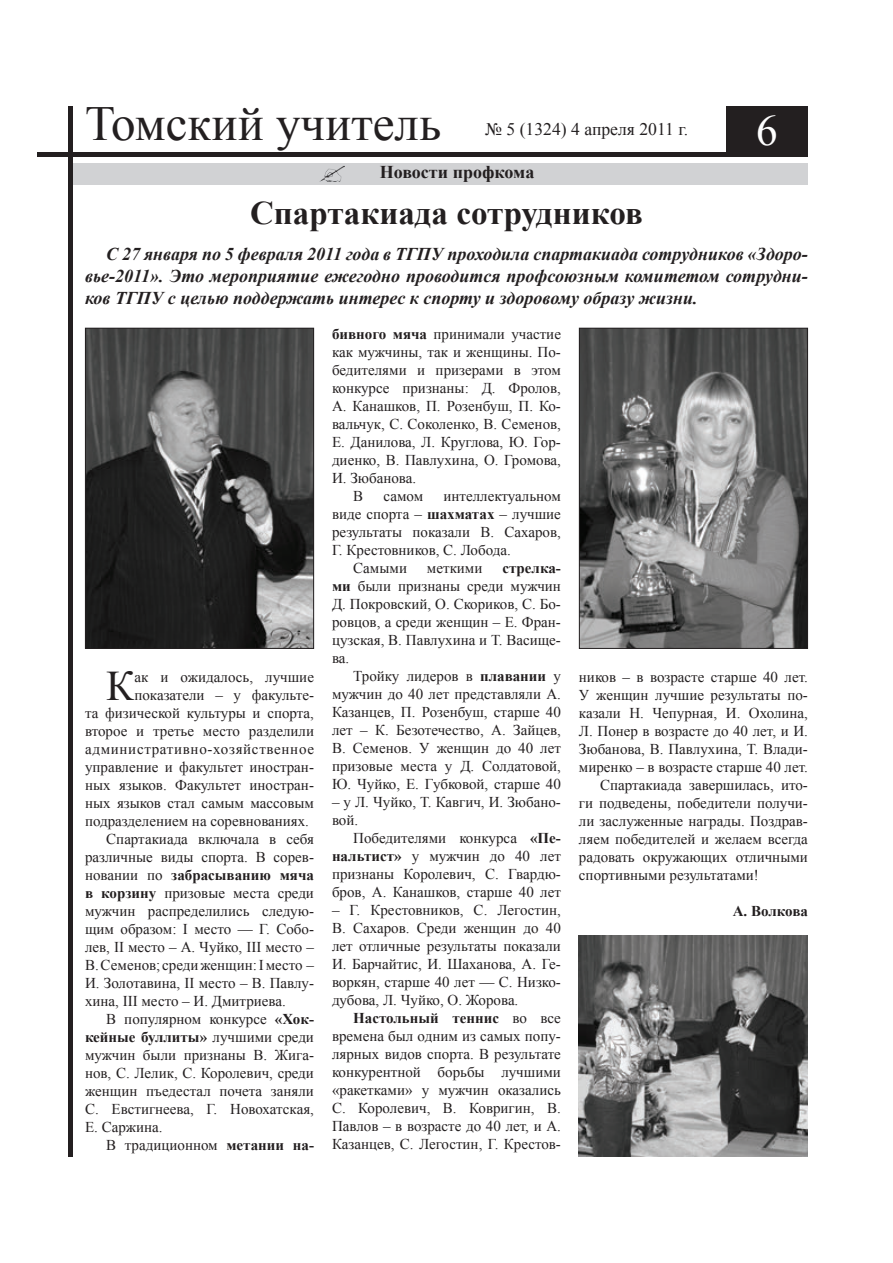
<style>
.page{position:relative;width:893px;height:1263px;background:#fff}
.page>*{position:absolute;margin:0;border:0;box-sizing:border-box;transform-origin:0 0}
.t1{font:49.05px "Times New Roman";color:#231f20}
.t2{font:43.2px "Times New Roman";color:#fff}
.t3{font:42.15px "Times New Roman";color:#231f20}
.t4{font:700 33px "Times New Roman";color:#231f20}
.t5{font:italic 700 18px/21.6px "Times New Roman";color:#231f20;text-align:justify}
.t6{font:700 18px "Times New Roman";color:#231f20}
.t7{font:17.7px "Times New Roman";color:#231f20}
.t8{font:15px/18px "Times New Roman";color:#231f20;text-align:justify}
.t9{font:15px "Times New Roman";letter-spacing:.045em;color:#231f20}
.t10{font:700 15px "Times New Roman";letter-spacing:-.005em;color:#231f20}
.s1{font-weight:700}
</style>
<div class="page">
<div style="left:68px;top:163px;width:740px;height:21px;background:#d1d2d4"></div>
<hr style="left:38px;top:152px;width:770px;height:4px;background:#231f20">
<div style="left:726px;top:106px;width:82px;height:50px;background:#231f20"></div>
<hr style="left:68px;top:106px;width:4px;height:1051px;background:#231f20">
<img style="left:319px;top:166px;width:26px;height:16px">
<img style="left:581px;top:330px;width:225px;height:317px">
<div style="left:579px;top:328px;width:229px;height:321px;border:1px solid #231f20"></div>
<img style="left:87px;top:330px;width:225px;height:317px">
<div style="left:85px;top:328px;width:229px;height:321px;border:1px solid #231f20"></div>
<img style="left:579px;top:935px;width:229px;height:222px">
<h1 class="t1" style="left:85px;top:91px;width:358px">Томский учитель</h1>
<p class="t7" style="left:485px;top:117px;width:204px">№ 5 (1324) 4 апреля 2011 г.</p>
<p class="t2" style="left:756px;top:101px;width:23px">6</p>
<p class="t6" style="left:380px;top:160px;width:156px">Новости профкома</p>
<p class="t4" style="left:250px;top:190px;width:394px">Спартакиада сотрудников</p>
<p class="t5" style="left:85px;top:243px;width:724px;text-indent:21px">С 27 января по 5 февраля 2011 года в ТГПУ проходила спартакиада сотрудников «Здоро&shy;вье-2011». Это мероприятие ежегодно проводится профсоюзным комитетом сотрудни&shy;ков ТГПУ с целью поддержать интерес к спорту и здоровому образу жизни.</p>
<p class="t3" style="left:106px;top:657px;width:30px">К</p>
<p class="t8" style="left:134px;top:668px;width:181px">ак и ожидалось, лучшие</p>
<p class="t8" style="left:134px;top:686px;width:181px">показатели – у факульте-</p>
<p class="t8" style="left:85px;top:704px;width:230px">та физической культуры и спорта,</p>
<p class="t8" style="left:85px;top:722px;width:230px">второе и третье место разделили</p>
<p class="t9" style="left:85px;top:739px;width:231px">административно-хозяйственное</p>
<p class="t8" style="left:85px;top:758px;width:230px">управление и факультет иностран-</p>
<p class="t8" style="left:85px;top:776px;width:230px">ных языков. Факультет иностран-</p>
<p class="t8" style="left:85px;top:794px;width:230px">ных языков стал самым массовым</p>
<p class="t8" style="left:85px;top:812px;width:226px">подразделением на соревнованиях.</p>
<p class="t8" style="left:85px;top:830px;width:230px;text-indent:21px">Спартакиада включала в себя различные виды спорта. В сорев&shy;новании по <span class="s1">забрасыванию мяча в корзину</span> призовые места среди мужчин распределились следую&shy;щим образом: I место — Г. Собо&shy;лев, II место – А. Чуйко, III место –</p>
<p class="t8" style="left:85px;top:956px;width:230px">В. Семенов; среди женщин: I место –</p>
<p class="t8" style="left:85px;top:974px;width:230px">И. Золотавина, II место – В. Павлу&shy;хина, III место – И. Дмитриева.</p>
<p class="t8" style="left:85px;top:1010px;width:230px;text-indent:21px">В популярном конкурсе <span class="s1">«Хок&shy;кейные буллиты»</span> лучшими среди мужчин были признаны В. Жига&shy;нов, С. Лелик, С. Королевич, среди женщин пъедестал почета заняли С. Евстигнеева, Г. Новохатская,</p>
<p class="t8" style="left:85px;top:1118px;width:79px">Е. Саржина.</p>
<p class="t8" style="left:106px;top:1136px;width:209px">В традиционном <span class="s1">метании на-</span></p>
<p class="t8" style="left:332px;top:324px;width:230px"><span class="s1">бивного мяча</span> принимали участие как мужчины, так и женщины. По&shy;бедителями и призерами в этом конкурсе признаны: Д. Фролов,</p>
<p class="t8" style="left:332px;top:396px;width:230px">А. Канашков, П. Розенбуш, П. Ко&shy;вальчук, С. Соколенко, В. Семенов, Е. Данилова, Л. Круглова, Ю. Гор&shy;диенко, В. Павлухина, О. Громова, И. Зюбанова.</p>
<p class="t8" style="left:353px;top:486px;width:12px">В</p>
<p class="t8" style="left:383px;top:486px;width:41px">самом</p>
<p class="t8" style="left:332px;top:486px;width:230px;text-indent:111px">интеллектуальном виде спорта – <span class="s1">шахматах</span> – лучшие результаты показали В. Сахаров,</p>
<p class="t8" style="left:332px;top:540px;width:180px">Г. Крестовников, С. Лобода.</p>
<p class="t8" style="left:353px;top:558px;width:55px">Самыми</p>
<p class="t8" style="left:427px;top:558px;width:57px">меткими</p>
<p class="t8" style="left:332px;top:558px;width:230px;text-align:right"><span class="s1">стрелка-<br>ми</span> были признаны среди мужчин</p>
<p class="t8" style="left:332px;top:594px;width:230px">Д. Покровский, О. Скориков, С. Бо&shy;ровцов, а среди женщин – Е. Фран&shy;цузская, В. Павлухина и Т. Васище&shy;ва.</p>
<p class="t8" style="left:332px;top:666px;width:230px;text-indent:21px">Тройку лидеров в <span class="s1">плавании</span> у мужчин до 40 лет представляли А.<br>Казанцев, П. Розенбуш, старше 40 лет – К. Безотечество, А. Зайцев,</p>
<p class="t8" style="left:332px;top:738px;width:230px">В. Семенов. У женщин до 40 лет призовые места у Д. Солдатовой, Ю. Чуйко, Е. Губковой, старше 40</p>
<p class="t8" style="left:332px;top:792px;width:230px">– у Л. Чуйко, Т. Кавгич, И. Зюбано&shy;вой.</p>
<p class="t8" style="left:332px;top:828px;width:230px;text-indent:21px">Победителями конкурса <span class="s1">«Пе&shy;нальтист»</span> у мужчин до 40 лет признаны Королевич, С. Гвардю&shy;бров, А. Канашков, старше 40 лет</p>
<p class="t8" style="left:332px;top:900px;width:230px">– Г. Крестовников, С. Легостин,</p>
<p class="t8" style="left:332px;top:918px;width:230px">В. Сахаров. Среди женщин до 40 лет отличные результаты показали И. Барчайтис, И. Шаханова, А. Ге&shy;воркян, старше 40 лет — С. Низко&shy;дубова, Л. Чуйко, О. Жорова.</p>
<p class="t8" style="left:332px;top:1008px;width:230px;text-indent:21px"><span class="s1">Настольный теннис</span> во все времена был одним из самых попу&shy;лярных видов спорта. В результате конкурентной борьбы лучшими «ракетками» у мужчин оказались</p>
<p class="t8" style="left:332px;top:1098px;width:230px">С. Королевич, В. Ковригин, В.<br>Павлов – в возрасте до 40 лет, и А.<br>Казанцев, С. Легостин, Г. Крестов-</p>
<p class="t8" style="left:579px;top:668px;width:230px">ников – в возрасте старше 40 лет.<br>У женщин лучшие результаты по&shy;казали Н. Чепурная, И. Охолина, Л. Понер в возрасте до 40 лет, и И.<br>Зюбанова, В. Павлухина, Т. Влади&shy;миренко – в возрасте старше 40 лет.</p>
<p class="t8" style="left:579px;top:776px;width:230px;text-indent:21px">Спартакиада завершилась, ито&shy;ги подведены, победители получи&shy;ли заслуженные награды. Поздрав&shy;ляем победителей и желаем всегда радовать окружающих отличными спортивными результатами!</p>
<p class="t10" style="left:733px;top:900px;width:77px">А. Волкова</p>
</div>
